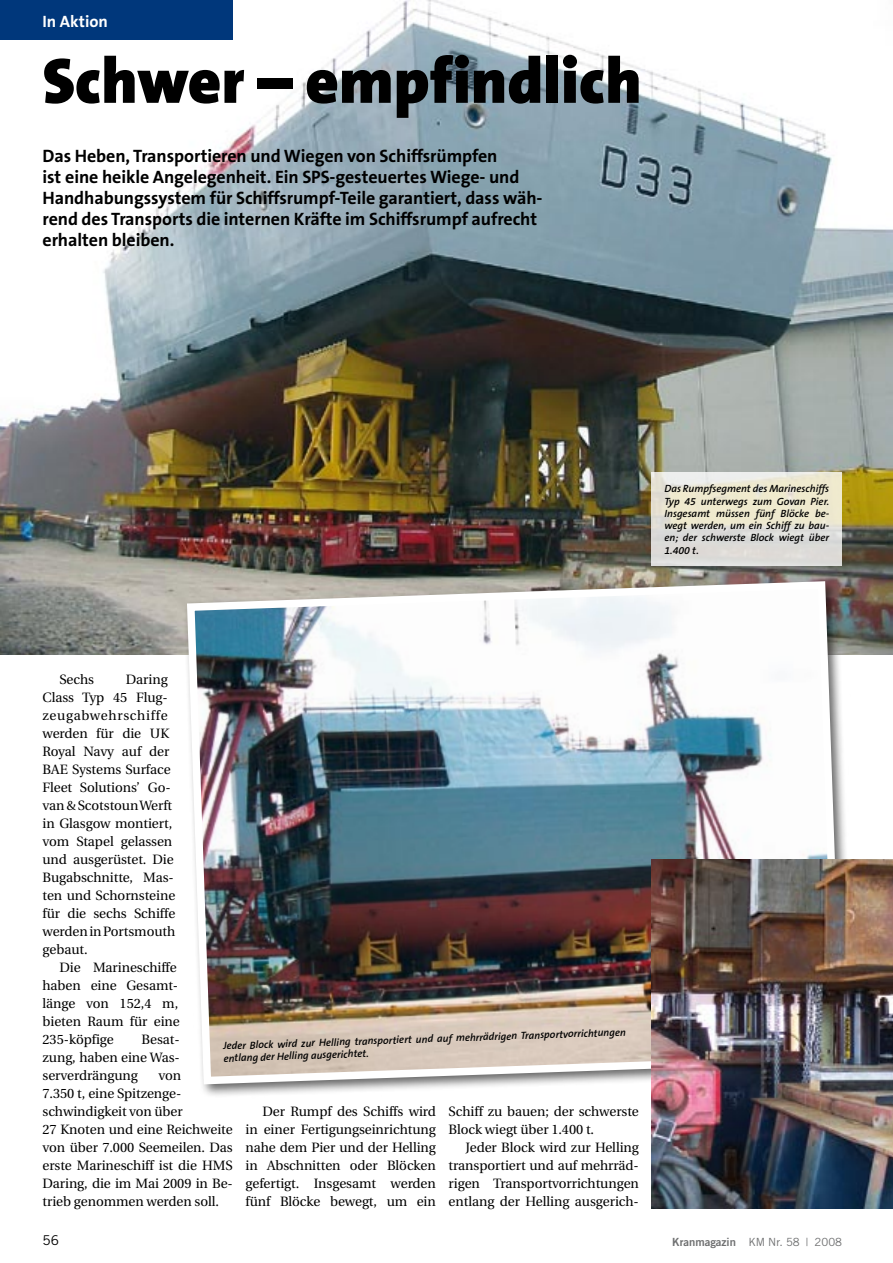
<style>
.page{position:relative;width:893px;height:1263px;background:#fff}
.page>*{position:absolute;margin:0;border:0;box-sizing:border-box;transform-origin:0 0}
.t1{font:900 64.5px "The Sans B9";color:#000}
.t2{font:700 18px/21px "The Sans B7";letter-spacing:-.005em;color:#000}
.t3{font:700 16.5px "The Sans B7";color:#fff}
.t4{font:13.5px/18px "Utopia";letter-spacing:-.005em;color:#000}
.t5{font:13.5px "Trade Gothic";color:#000}
.t6{font:11.25px "Trade Gothic";color:#6f7071}
.t7{font:italic 600 10.5px/12.3px "The Sans B6";color:#000;text-align:justify}
.s1{font-family:"Trade Gothic Bold Two"}
</style>
<div class="page">
<img style="left:0;top:0;width:893px;height:655px">
<div style="left:0;top:0;width:233px;height:39px;background:#00377b"></div>
<div style="left:182px;top:576px;width:680px;height:528px;background:#000;opacity:.6"></div>
<img style="left:183px;top:577px;width:663px;height:511px">
<img style="left:652px;top:859px;width:241px;height:349px">
<svg style="left:652px;top:472px;width:190px;height:94px;background:#e5e3d5"></svg>
<p class="t3" style="left:43px;top:13px;width:67px">In Aktion</p>
<h1 class="t1" style="left:43px;top:46px;width:601px">Schwer – empfindlich</h1>
<p class="t2" style="left:43px;top:146px;width:502px">Das Heben, Transportieren und Wiegen von Schiffsrümpfen<br>ist eine heikle Angelegenheit. Ein SPS-gesteuertes Wiege- und Handhabungssystem für Schiffsrumpf-Teile garantiert, dass wäh&shy;rend des Transports die internen Kräfte im Schiffsrumpf aufrecht erhalten bleiben.</p>
<p class="t7" style="left:664px;top:483px;width:166px">Das Rumpfsegment des Marineschiffs Typ 45 unterwegs zum Govan Pier.<br>Insgesamt müssen fünf Blöcke be&shy;wegt werden, um ein Schiff zu bau&shy;en; der schwerste Block wiegt über 1.400 t.</p>
<p class="t4" style="left:60px;top:671px;width:36px">Sechs</p>
<p class="t4" style="left:43px;top:671px;width:134px;text-indent:83px">Daring<br>Class Typ 45 Flug&shy;zeugabwehrschiffe werden für die UK<br>Royal Navy auf der<br>BAE Systems Surface<br>Fleet Solutions’ Go&shy;van &amp; Scotstoun Werft in Glasgow montiert, vom Stapel gelassen und ausgerüstet. Die<br>Bugabschnitte, Mas&shy;ten und Schornsteine für die sechs Schiffe werden in Portsmouth gebaut.</p>
<p class="t4" style="left:43px;top:959px;width:139px;text-indent:17px">Die Marineschiffe haben eine Gesamt&shy;länge von 152,4 m, bieten Raum für eine<br>235-köpfige</p>
<p class="t7" style="left:223px;top:1040px;width:404px;rotate:-2deg">Jeder Block wird zur Helling transportiert und auf mehrrädrigen Transportvorrichtungen entlang der Helling ausgerichtet.</p>
<p class="t4" style="left:43px;top:1031px;width:139px;text-align:justify;text-indent:99px">Besat&shy;zung, haben eine Was&shy;serverdrängung</p>
<p class="t4" style="left:43px;top:1067px;width:192px;text-indent:116px">von<br>7.350 t, eine Spitzenge&shy;schwindigkeit von über<br>27 Knoten und eine Reichweite von über 7.000 Seemeilen. Das erste Marineschiff ist die HMS<br>Daring, die im Mai 2009 in Be&shy;trieb genommen werden soll.</p>
<p class="t4" style="left:246px;top:1103px;width:192px;text-align:justify;text-indent:17px">Der Rumpf des Schiffs wird in einer Fertigungseinrichtung nahe dem Pier und der Helling in Abschnitten oder Blöcken gefertigt. Insgesamt werden fünf Blöcke bewegt, um ein</p>
<p class="t4" style="left:449px;top:1103px;width:192px">Schiff zu bauen; der schwerste<br>Block wiegt über 1.400 t.</p>
<p class="t4" style="left:449px;top:1139px;width:192px;text-align:justify;text-indent:17px">Jeder Block wird zur Helling transportiert und auf mehrräd&shy;rigen Transportvorrichtungen entlang der Helling ausgerich-</p>
<p class="t5" style="left:43px;top:1232px;width:18px">56</p>
<p class="t6" style="left:672px;top:1235px;width:171px"><span class="s1">Kranmagazin</span> KM Nr. 58 | 2008</p>
</div>
